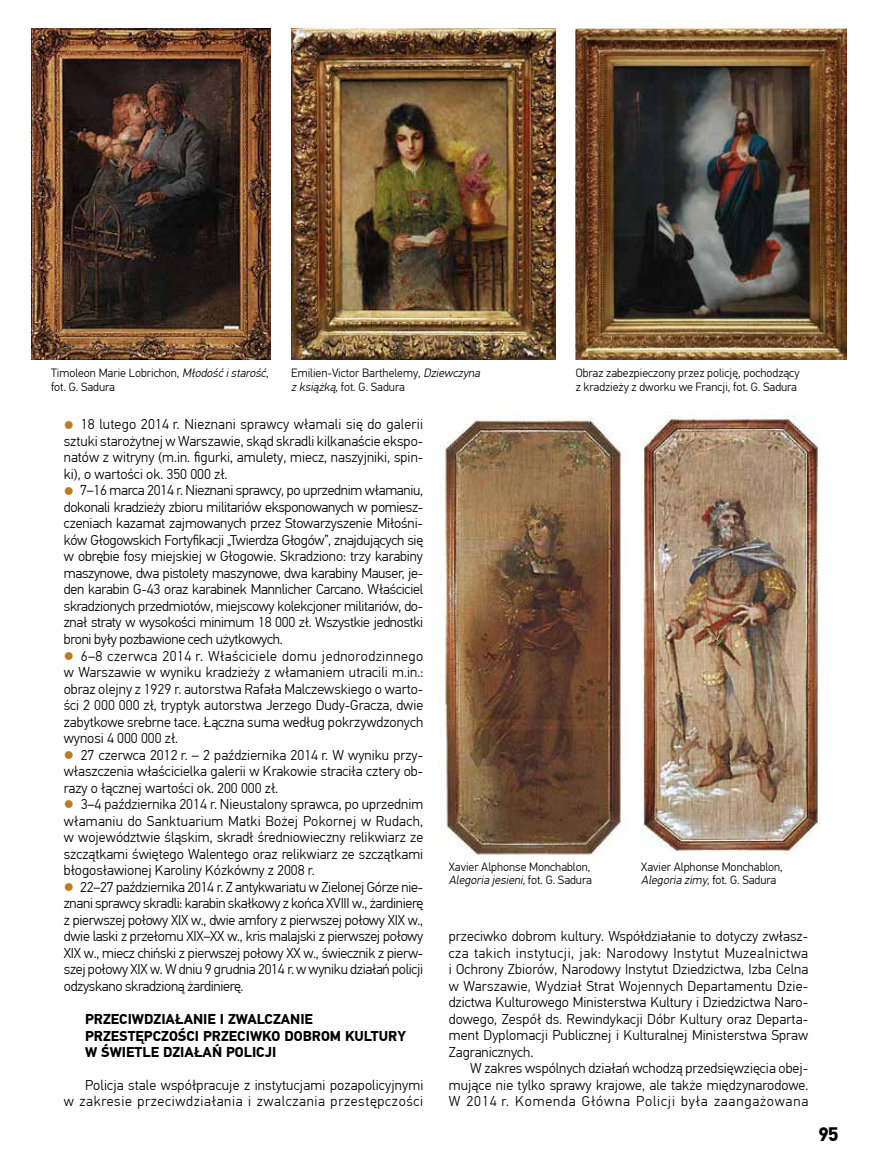
<style>
.page{position:relative;width:872px;height:1170px;background:#fff}
.page>*{position:absolute;margin:0;border:0;box-sizing:border-box;transform-origin:0 0}
.t1{font:700 19.5px "PF Din Text Pro";color:#000}
.t2{font:300 14.25px/16.5px "PF Din Text Pro";color:#000;text-align:justify}
.t3{font:700 14.25px/16.5px "PF Din Text Pro";color:#000}
.t4{font:300 12px/13.5px "PF Din Text Pro";color:#000}
.s1{font-style:italic}
.s2{color:#b87e1f}
</style>
<div class="page">
<img style="left:32px;top:29px;width:239px;height:330px">
<img style="left:291px;top:29px;width:264px;height:330px">
<img style="left:440px;top:416px;width:182px;height:440px">
<img style="left:641px;top:416px;width:179px;height:437px">
<img style="left:576px;top:29px;width:270px;height:330px">
<p class="t4" style="left:51px;top:366px;width:219px">Timoleon Marie Lobrichon, <span class="s1">Młodość istarość</span>, fot. G. Sadura</p>
<p class="t4" style="left:291px;top:366px;width:193px">Emilien-Victor Barthelemy, <span class="s1">Dziewczyna z książką</span>, fot. G. Sadura</p>
<p class="t4" style="left:576px;top:366px;width:225px">Obraz zabezpieczony przez policję, pochodzący z kradzieży z dworku we Francji, fot. G. Sadura</p>
<p class="t2" style="left:64px;top:416px;width:361px"><span class="s2">●</span> 18 lutego 2014 r. Nieznani sprawcy włamali się do galerii sztuki starożytnej w Warszawie, skąd skradli kilkanaście ekspo&shy;natów z witryny (m.in. figurki, amulety, miecz, naszyjniki, spin&shy;ki), o wartości ok. 350 000 zł.</p>
<p class="t2" style="left:64px;top:482px;width:361px"><span class="s2">●</span> 7–16 marca 2014 r. Nieznani sprawcy, po uprzednim włamaniu, dokonali kradzieży zbioru militariów eksponowanych w pomiesz&shy;czeniach kazamat zajmowanych przez Stowarzyszenie Miłośni&shy;ków Głogowskich Fortyfikacji „Twierdza Głogów”, znajdujących się w obrębie fosy miejskiej w Głogowie. Skradziono: trzy karabiny maszynowe, dwa pistolety maszynowe, dwa karabiny Mauser, je&shy;den karabin G-43 oraz karabinek Mannlicher Carcano. Właściciel skradzionych przedmiotów, miejscowy kolekcjoner militariów, do&shy;znał straty w wysokości minimum 18 000 zł. Wszystkie jednostki broni były pozbawione cech użytkowych.</p>
<p class="t2" style="left:64px;top:647px;width:361px"><span class="s2">●</span> 6–8 czerwca 2014 r. Właściciele domu jednorodzinnego w Warszawie w wyniku kradzieży z włamaniem utracili m.in.: obraz olejny z 1929 r. autorstwa Rafała Malczewskiego o warto&shy;ści 2 000 000 zł, tryptyk autorstwa Jerzego Dudy-Gracza, dwie zabytkowe srebrne tace. Łączna suma według pokrzywdzonych wynosi 4 000 000 zł.</p>
<p class="t2" style="left:64px;top:746px;width:361px"><span class="s2">●</span> 27 czerwca 2012 r. – 2 października 2014 r. W wyniku przy&shy;właszczenia właścicielka galerii w Krakowie straciła cztery ob&shy;razy o łącznej wartości ok. 200 000 zł.</p>
<p class="t2" style="left:64px;top:796px;width:361px"><span class="s2">●</span> 3–4 października 2014 r. Nieustalony sprawca, po uprzednim włamaniu do Sanktuarium Matki Bożej Pokornej w Rudach, w województwie śląskim, skradł średniowieczny relikwiarz ze szczątkami świętego Walentego oraz relikwiarz ze szczątkami błogosławionej Karoliny Kózkówny z 2008 r.</p>
<p class="t2" style="left:64px;top:878px;width:361px"><span class="s2">●</span> 22–27 października 2014 r. Z antykwariatu w Zielonej Górze nie&shy;znani sprawcy skradli: karabin skałkowy z końca XVIII w., żardinierę z pierwszej połowy XIX w., dwie amfory z pierwszej połowy XIX w., dwie laski z przełomu XIX–XX w., kris malajski z pierwszej połowy XIX w., miecz chiński z pierwszej połowy XX w., świecznik z pierw&shy;szej połowy XIX w. W dniu 9 grudnia 2014 r. w wyniku działań policji odzyskano skradzioną żardinierę.</p>
<p class="t3" style="left:85px;top:1011px;width:322px">PRZECIWDZIAŁANIE I ZWALCZANIE<br>PRZESTĘPCZOŚCI PRZECIWKO DOBROM KULTURY<br>W ŚWIETLE DZIAŁAŃ POLICJI</p>
<p class="t2" style="left:64px;top:1076px;width:361px;text-align:right">Policja stale współpracuje z instytucjami pozapolicyjnymi<br>w zakresie przeciwdziałania i zwalczania przestępczości</p>
<p class="t4" style="left:449px;top:859px;width:145px">Xavier Alphonse Monchablon,<br><span class="s1">Alegoria jesieni</span>, f o t . G . S a d u ra</p>
<p class="t4" style="left:641px;top:859px;width:143px">Xavier Alphonse Monchablon,<br><span class="s1">Alegoria zimy</span>, f o t . G . S a d u ra</p>
<p class="t2" style="left:449px;top:928px;width:361px">przeciwko dobrom kultury. Współdziałanie to dotyczy zwłasz&shy;cza takich instytucji, jak: Narodowy Instytut Muzealnictwa i Ochrony Zbiorów, Narodowy Instytut Dziedzictwa, Izba Celna w Warszawie, Wydział Strat Wojennych Departamentu Dzie&shy;dzictwa Kulturowego Ministerstwa Kultury i Dziedzictwa Naro&shy;dowego, Zespół ds. Rewindykacji Dóbr Kultury oraz Departa&shy;ment Dyplomacji Publicznej i Kulturalnej Ministerstwa Spraw Zagranicznych.</p>
<p class="t2" style="left:449px;top:1060px;width:361px;text-indent:21px">W zakres wspólnych działań wchodzą przedsięwzięcia obej&shy;mujące nie tylko sprawy krajowe, ale także międzynarodowe.<br>W 2014 r. Komenda Główna Policji była zaangażowana</p>
<h1 class="t1" style="left:818px;top:1122px;width:22px">95</h1>
</div>
